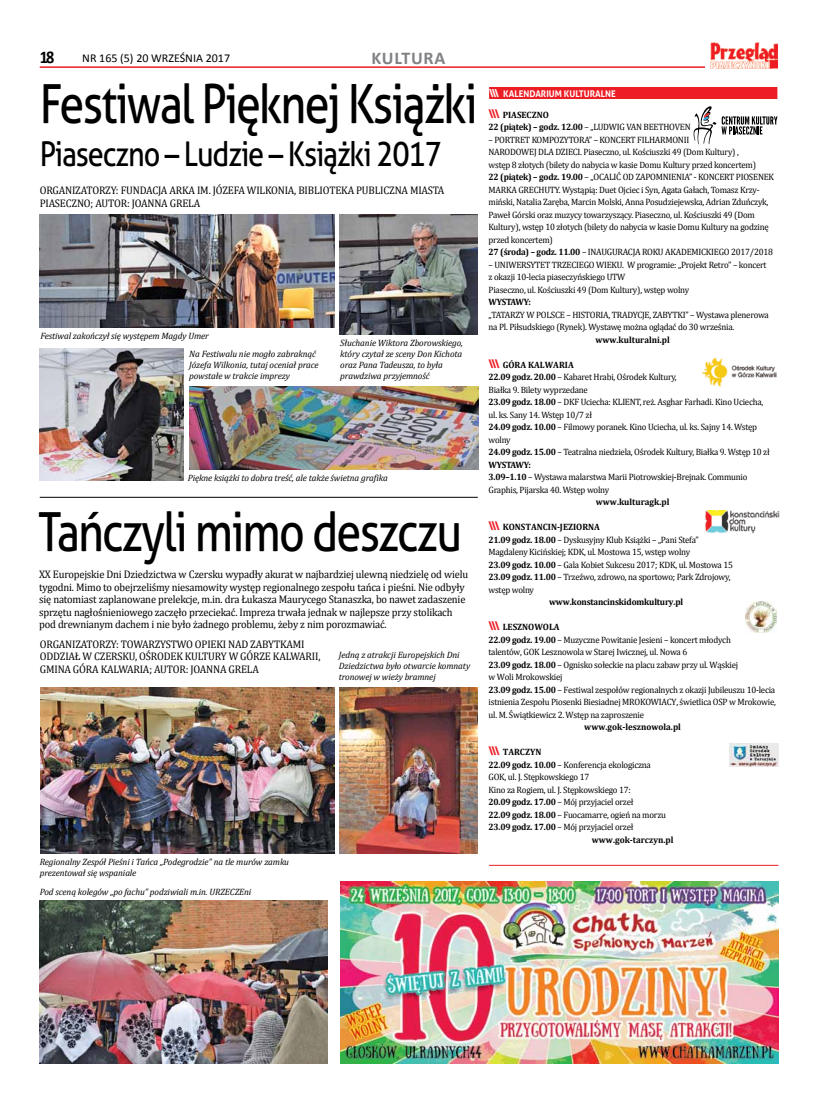
<style>
.page{position:relative;width:820px;height:1106px;background:#fff}
.page>*{position:absolute;margin:0;border:0;box-sizing:border-box;transform-origin:0 0}
.t1{font:54px "Aller";letter-spacing:-.04em;color:#000;scale:.83 1}
.t2{font:34px "Aller";letter-spacing:-.04em;color:#000;scale:.85 1}
.t3{font:700 18px "Calibri";letter-spacing:.03em;color:#808285}
.t4{font:700 18px "Calibri";color:#000;scale:.9 1}
.t5{font:12px "Calibri";color:#000}
.t6{font:11px/12.5px "Cambria";letter-spacing:-.015em;color:#000;scale:.95 1}
.t7{font:9.2px/12.5px "Cambria";letter-spacing:-.025em;color:#000;scale:.96 1}
.t8{font:italic 9.2px/11px "Cambria";letter-spacing:-.01em;color:#000}
.t9{font:700 9.2px "Cambria";color:#000;scale:.96 1}
.t10{font:700 9.2px/12.5px "Cambria";letter-spacing:-.025em;color:#000;scale:.96 1}
.t11{font:700 9.2px "Cambria";letter-spacing:-.02em;color:#000;scale:.96 1}
.t12{font:700 9.2px "Aller";color:#fff;scale:.96 1}
.t13{font:700 9.2px "Cambria";letter-spacing:-.04em;color:#000;scale:.96 1}
.s1{font-size:11px}
.s2{font-family:"Aller";font-size:12px;color:#ed1d24}
.s3{font-weight:400}
.s4{font-weight:700}
.s5{font-family:"Aller";font-weight:700;font-size:12px;color:#ed1d24}
</style>
<div class="page">
<hr style="left:40px;top:66px;width:737px;height:2px;background:#ed1d24">
<div style="left:705px;top:42px;width:72px;height:26px;background:#fff"></div>
<img style="left:710px;top:42px;width:67px;height:26px">
<div style="left:489px;top:87px;width:288px;height:12px;background:#ed1d24"></div>
<img style="left:702px;top:358px;width:75px;height:29px">
<img style="left:705px;top:510px;width:74px;height:23px">
<img style="left:729px;top:743px;width:49px;height:24px">
<img style="left:745px;top:601px;width:31px;height:32px">
<svg style="left:693px;top:106px;width:84px;height:38px"></svg>
<img style="left:340px;top:882px;width:438px;height:181px">
<img style="left:40px;top:687px;width:294px;height:166px">
<img style="left:339px;top:687px;width:138px;height:166px">
<img style="left:40px;top:900px;width:288px;height:163px">
<img style="left:40px;top:214px;width:294px;height:113px">
<img style="left:40px;top:349px;width:144px;height:131px">
<img style="left:339px;top:214px;width:138px;height:120px">
<img style="left:190px;top:387px;width:288px;height:82px">
<hr style="left:489px;top:864px;width:289px;height:1px;background:#ed1d24">
<hr style="left:40px;top:497px;width:437px;height:1px;background:#000">
<h3 class="t4" style="left:40px;top:45px;width:17px">11</h3>
<h3 class="t5" style="left:82px;top:51px;width:149px">NR 165 (5) 20 WRZEŚNIA 2017</h3>
<h3 class="t3" style="left:371px;top:46px;width:75px">KULTURA</h3>
<h1 class="t1" style="left:40px;top:71px;width:529px">Festiwal Pięknej Książki</h1>
<h2 class="t2" style="left:40px;top:133px;width:475px">Piaseczno – Ludzie – Książki 2017</h2>
<p class="t6" style="left:40px;top:184px;width:41px">Organizatorzy</p>
<p class="t6" style="left:116px;top:184px;width:32px">: Fundacja</p>
<p class="t6" style="left:169px;top:184px;width:98px">ARKA im. Józefa Wilko</p>
<p class="t6" style="left:277px;top:184px;width:35px">nia, Bibliot</p>
<p class="t6" style="left:335px;top:184px;width:35px">eka Publicz</p>
<p class="t6" style="left:394px;top:184px;width:32px">na Miasta</p>
<p class="t6" style="left:40px;top:197px;width:170px">Piaseczno; AUTOR: JOANNA GRELA</p>
<p class="t8" style="left:189px;top:326px;width:128px;line-height:17.9px;text-indent:-149px">Festiwal zakończył się występem Magdy Umer<br>Na Festiwalu nie mogło zabraknąć</p>
<p class="t8" style="left:189px;top:358px;width:131px">Józefa Wilkonia, tutaj oceniał prace powstałe w trakcie imprezy</p>
<p class="t8" style="left:340px;top:337px;width:124px">Słuchanie Wiktora Zborowskiego, który czytał ze sceny Don Kichota oraz Pana Tadeusza, to była prawdziwa przyjemność</p>
<p class="t8" style="left:188px;top:471px;width:201px">Piękne książki to dobra treść, ale także świetna grafika</p>
<h1 class="t1" style="left:38px;top:499px;width:512px">Tańczyli mimo deszczu</h1>
<p class="t6" style="left:39px;top:568px;width:453px">XX Europejskie Dni Dziedzictwa w Czersku wypadły akurat w najbardziej ulewną niedzielę od wielu tygodni. Mimo to obejrzeliśmy niesamowity występ regionalnego zespołu tańca i pieśni. Nie odbyły się natomiast zaplanowane prelekcje, m.in. dra Łukasza Maurycego Stanaszka, bo nawet zadaszenie sprzętu nagłośnieniowego zaczęło przeciekać. Impreza trwała jednak w najlepsze przy stolikach pod drewnianym dachem i nie było żadnego problemu, żeby z nim porozmawiać.</p>
<p class="t6" style="left:40px;top:638px;width:41px">Organizatorzy</p>
<p class="t6" style="left:116px;top:638px;width:20px">: Towarzystwo</p>
<p class="t6" style="left:195px;top:638px;width:72px">Opieki nad Zabytkami</p>
<p class="t6" style="left:40px;top:650px;width:8px">oddzia</p>
<p class="t6" style="left:75px;top:650px;width:46px">ł w Czersku</p>
<p class="t6" style="left:135px;top:650px;width:19px">, Ośrod</p>
<p class="t6" style="left:170px;top:650px;width:29px">ek Kultury</p>
<p class="t6" style="left:228px;top:650px;width:61px">w Górze Kalwarii</p>
<p class="t6" style="left:318px;top:650px;width:4px">,</p>
<p class="t6" style="left:40px;top:663px;width:79px">Gmina Góra Kalwaria</p>
<p class="t6" style="left:149px;top:663px;width:117px">; AUTOR: JOANNA GRELA</p>
<p class="t8" style="left:338px;top:649px;width:133px">Jedną z atrakcji Europejskich Dni<br>Dziedzictwa było otwarcie komnaty tronowej w wieży bramnej</p>
<p class="t8" style="left:40px;top:856px;width:251px">Regionalny Zespół Pieśni i Tańca „Podegrodzie” na tle murów zamku prezentował się wspaniale</p>
<p class="t8" style="left:40px;top:885px;width:213px">Pod sceną kolegów „po fachu” podziwiali m.in. URZECZEni</p>
<p class="t12" style="left:489px;top:88px;width:26px"><span class="s1">\\\</span> K A-LEN-</p>
<p class="t12" style="left:529px;top:88px;width:74px">DA-RIUM KUL-TURAL-NE</p>
<p class="t10" style="left:488px;top:108px;width:206px"><span class="s2">\\\</span> PIASECZNO<br>22 (piątek) – godz. 12.00 <span class="s3">– „LUDWIG VAN BEETHOVEN</span></p>
<p class="t7" style="left:488px;top:133px;width:299px">– PORTRET KOMPOZYTORA” – KONCERT FILHARMONII<br>NARODOWEJ DLA DZIECI. Piaseczno, ul. Kościuszki 49 (Dom Kultury) ,<br>wstęp 8 złotych (bilety do nabycia w kasie Domu Kultury przed koncertem)<br><span class="s4">22 (piątek) – godz. 19.00</span> – „OCALIĆ OD ZAPOMNIENIA” - KONCERT PIOSENEK MARKA GRECHUTY. Wystąpią: Duet Ojciec i Syn, Agata Gałach, Tomasz Krzy&shy;miński, Natalia Zaręba, Marcin Molski, Anna Posudziejewska, Adrian Zduńczyk, Paweł Górski oraz muzycy towarzyszący. Piaseczno, ul. Kościuszki 49 (Dom Kultury), wstęp 10 złotych (bilety do nabycia w kasie Domu Kultury na godzinę przed koncertem)<br><span class="s4">27 (środa) – godz. 11.00</span> – INAUGURACJA ROKU AKADEMICKIEGO 2017/2018</p>
<p class="t7" style="left:488px;top:258px;width:291px">– UNIWERSYTET TRZECIEGO WIEKU. W programie: „Projekt Retro” – koncert z okazji 10-lecia piaseczyńskiego UTW<br>Piaseczno, ul. Kościuszki 49 (Dom Kultury), wstęp wolny</p>
<p class="t13" style="left:488px;top:295px;width:46px">WYSTAWY:</p>
<p class="t7" style="left:488px;top:308px;width:293px">„TATARZY W POLSCE – HISTORIA, TRADYCJE, ZABYTKI” – Wystawa plenerowa na Pl. Piłsudskiego (Rynek). Wystawę można oglądać do 30 września.</p>
<p class="t9" style="left:595px;top:333px;width:79px">www.kulturalni.pl</p>
<p class="t7" style="left:488px;top:358px;width:294px"><span class="s5">\\\</span> <span class="s4">GÓRA KALWARIA<br>22.09 godz. 20.00</span> – Kabaret Hrabi, Ośrodek Kultury,<br>Białka 9. Bilety wyprzedane<br><span class="s4">23.09 godz. 18.00</span> – DKF Uciecha: KLIENT, reż. Asghar Farhadi. Kino Uciecha, ul. ks. Sany 14. Wstęp 10/7 zł<br><span class="s4">24.09 godz. 10.00</span> – Filmowy poranek. Kino Uciecha, ul. ks. Sajny 14. Wstęp wolny<br><span class="s4">24.09 godz. 15.00</span> – Teatralna niedziela, Ośrodek Kultury, Białka 9. Wstęp 10 zł <span class="s4">WYSTAWY:<br>3.09–1.10</span> – Wystawa malarstwa Marii Piotrowskiej-Brejnak. Communio Graphis, Pijarska 40. Wstęp wolny</p>
<p class="t9" style="left:595px;top:495px;width:78px">www.kulturagk.pl</p>
<p class="t7" style="left:488px;top:521px;width:256px"><span class="s5">\\\</span> <span class="s4">KONSTANCIN-JEZIORNA<br>21.09 godz. 18.00</span> – Dyskusyjny Klub Książki – „Pani Stefa” Magdaleny Kicińskiej; KDK, ul. Mostowa 15, wstęp wolny<br><span class="s4">23.09 godz. 10.00</span> – Gala Kobiet Sukcesu 2017; KDK, ul. Mostowa 15<br><span class="s4">23.09 godz. 11.00</span> – Trzeźwo, zdrowo, na sportowo; Park Zdrojowy, wstęp wolny</p>
<p class="t11" style="left:549px;top:595px;width:141px">www.konstancinskidomkultury.pl</p>
<p class="t7" style="left:488px;top:621px;width:301px"><span class="s5">\\\</span> <span class="s4">lesznowola<br>22.09 godz. 19.00</span> – Muzyczne Powitanie Jesieni – koncert młodych<br>talentów, GOK Lesznowola w Starej Iwicznej, ul. Nowa 6<br><span class="s4">23.09 godz. 18.00</span> – Ognisko sołeckie na placu zabaw przy ul. Wąskiej<br>w Woli Mrokowskiej<br><span class="s4">23.09 godz. 15.00</span> – Festiwal zespołów regionalnych z okazji Jubileuszu 10-lecia istnienia Zespołu Piosenki Biesiadnej MROKOWIACY, świetlica OSP w Mrokowie, ul. M. Świątkiewicz 2. Wstęp na zaproszenie</p>
<p class="t9" style="left:584px;top:720px;width:102px">www.gok-lesznowola.pl</p>
<p class="t9" style="left:488px;top:745px;width:57px"><span class="s2">\\\</span> TARCZYN</p>
<p class="t7" style="left:488px;top:758px;width:171px"><span class="s4">22.09 godz. 10.00</span> – Konferencja ekologiczna</p>
<p class="t7" style="left:488px;top:771px;width:106px">GOK, ul. J. Stępkowskiego 17</p>
<p class="t7" style="left:488px;top:783px;width:150px">Kino za Rogiem, ul. J. Stępkowskiego 17:</p>
<p class="t7" style="left:488px;top:796px;width:152px"><span class="s4">20.09 godz. 17.00</span> – Mój przyjaciel orzeł</p>
<p class="t7" style="left:488px;top:808px;width:186px"><span class="s4">22.09 godz. 18.00</span> – Fuocamarre, ogień na morzu</p>
<p class="t7" style="left:488px;top:821px;width:152px"><span class="s4">23.09 godz. 17.00</span> – Mój przyjaciel orzeł</p>
<p class="t9" style="left:591px;top:833px;width:86px">www.gok-tarczyn.pl</p>
</div>
